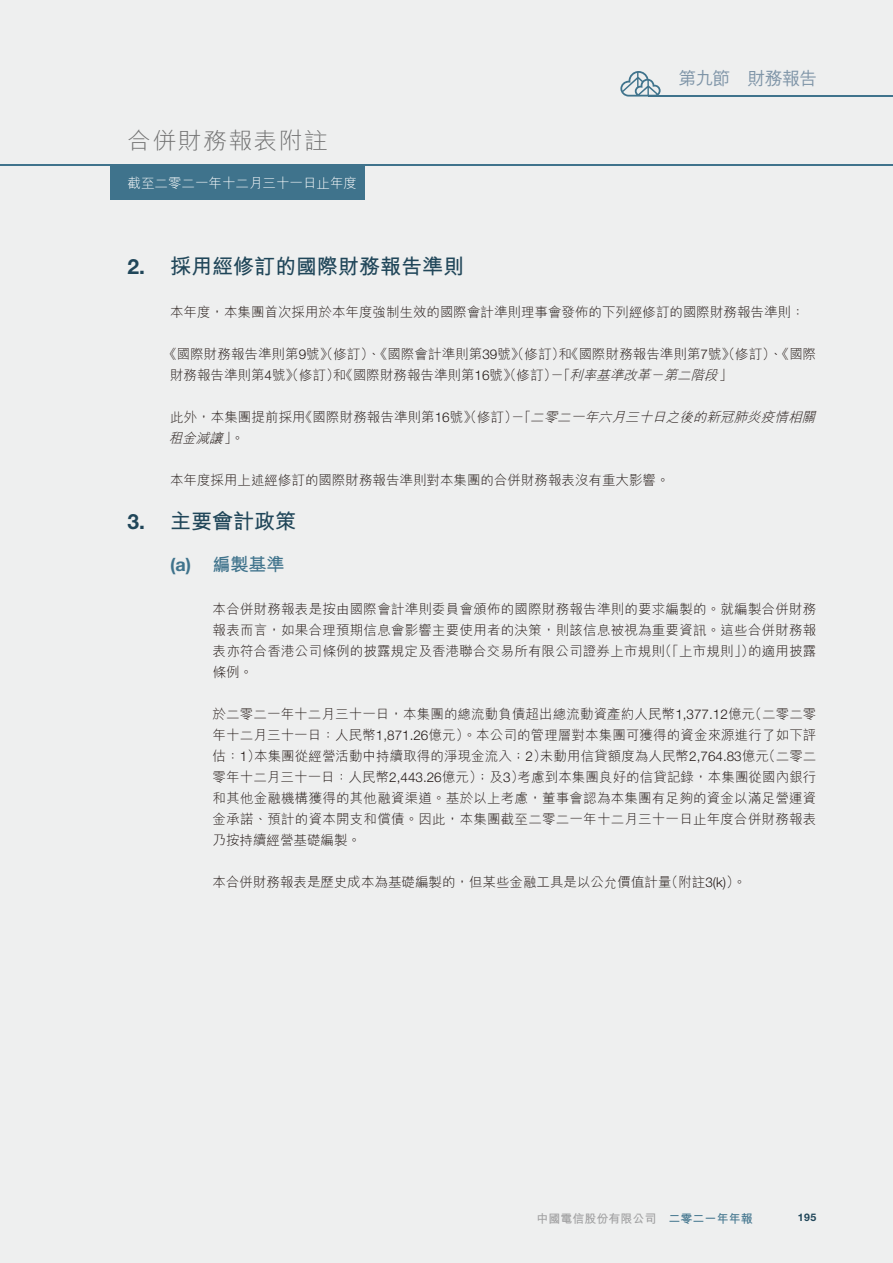
<style>
.page{position:relative;width:893px;height:1263px;background:#eeefef}
.page>*{position:absolute;margin:0;border:0;box-sizing:border-box;transform-origin:0 0}
.t1{font:22.8px "M Hei HK Light E Ten B5 H";letter-spacing:.05em;color:#717171;scale:1.05 1}
.t2{font:21px "M Hei HK Bold E Ten B5 H";color:#204659}
.t3{font:18px "M Hei HK Medium E Ten B5 H";letter-spacing:-.045em;color:#7e94a7}
.t4{font:18px "M Hei HK Bold E Ten B5 H";color:#3f738c}
.t5{font:13.5px/21px "M Hei HK Light E Ten B5 H";color:#231916}
.t6{font:13.5px "M Hei HK Light E Ten B5 H";color:#fff}
.t7{font:12px "M Hei HK Bold E Ten B5 H";color:#9f9fa0}
.t8{font:700 10.5px "Helvetica Neue LT Std";color:#204659}
.s1{font-family:"Helvetica Neue LT Std";font-weight:700}
.s2{font-family:"Helvetica Neue LT Std";font-weight:300}
.s3{font-style:italic}
.s4{color:#3f738c}
</style>
<div class="page">
<div style="left:111px;top:165px;width:254px;height:35px;background:#3f738c"></div>
<hr style="left:0;top:164px;width:893px;height:2px;background:#3f738c">
<svg style="left:620px;top:71px;width:41px;height:26px"></svg>
<hr style="left:649px;top:95px;width:244px;height:2px;background:#3f738c">
<h1 class="t1" style="left:128px;top:132px;width:192px">合併財務報表附註</h1>
<p class="t6" style="left:128px;top:178px;width:231px">截至二零二一年十二月三十一日止年度</p>
<h3 class="t3" style="left:679px;top:71px;width:140px">第九節 財務報告</h3>
<h2 class="t2" style="left:128px;top:258px;width:338px"><span class="s1">2.</span> 採用經修訂的國際財務報告準則</h2>
<p class="t5" style="left:170px;top:303px;width:636px">本年度，本集團首次採用於本年度強制生效的國際會計準則理事會發佈的下列經修訂的國際財務報告準則：</p>
<p class="t5" style="left:170px;top:345px;width:648px;text-indent:-7px">《國際財務報告準則第<span class="s2">9</span>號》（修訂）、《國際會計準則第<span class="s2">39</span>號》（修訂）和《國際財務報告準則第<span class="s2">7</span>號》（修訂）、《國際財務報告準則第<span class="s2">4</span>號》（修訂）和《國際財務報告準則第<span class="s2">16</span>號》（修訂）－「<span class="s3">利率基準改革－第二階段</span>」</p>
<p class="t5" style="left:169px;top:408px;width:651px">此外，本集團提前採用《國際財務報告準則第<span class="s2">16</span>號》（修訂）－「<span class="s3">二零二一年六月三十日之後的新冠肺炎疫情相關租金減讓</span>」。</p>
<p class="t5" style="left:170px;top:471px;width:501px">本年度採用上述經修訂的國際財務報告準則對本集團的合併財務報表沒有重大影響。</p>
<h2 class="t2" style="left:128px;top:513px;width:170px"><span class="s1">3.</span> 主要會計政策</h2>
<h3 class="t4" style="left:170px;top:558px;width:116px"><span class="s1">(a)</span> 編製基準</h3>
<p class="t5" style="left:213px;top:600px;width:605px;text-align:justify">本合併財務報表是按由國際會計準則委員會頒佈的國際財務報告準則的要求編製的。就編製合併財務報表而言，如果合理預期信息會影響主要使用者的決策，則該信息被視為重要資訊。這些合併財務報表亦符合香港公司條例的披露規定及香港聯合交易所有限公司證券上市規則（「上市規則」）的適用披露條例。</p>
<p class="t5" style="left:213px;top:705px;width:605px;text-align:justify">於二零二一年十二月三十一日，本集團的總流動負債超出總流動資產約人民幣<span class="s2">1,377.12</span>億元（二零二零年十二月三十一日：人民幣<span class="s2">1,871.26</span>億元）。本公司的管理層對本集團可獲得的資金來源進行了如下評估：<span class="s2">1</span>）本集團從經營活動中持續取得的淨現金流入；<span class="s2">2</span>）未動用信貸額度為人民幣<span class="s2">2,764.83</span>億元（二零二零年十二月三十一日：人民幣<span class="s2">2,443.26</span>億元）；及<span class="s2">3</span>）考慮到本集團良好的信貸記錄，本集團從國內銀行和其他金融機構獲得的其他融資渠道。基於以上考慮，董事會認為本集團有足夠的資金以滿足營運資金承諾、預計的資本開支和償債。因此，本集團截至二零二一年十二月三十一日止年度合併財務報表乃按持續經營基礎編製。</p>
<p class="t5" style="left:213px;top:873px;width:535px">本合併財務報表是歷史成本為基礎編製的，但某些金融工具是以公允價值計量（附註<span class="s2">3(k)</span>）。</p>
<p class="t7" style="left:537px;top:1214px;width:217px">中國電信股份有限公司 <span class="s4">二零二一年年報</span></p>
<p class="t8" style="left:798px;top:1214px;width:20px">195</p>
</div>
